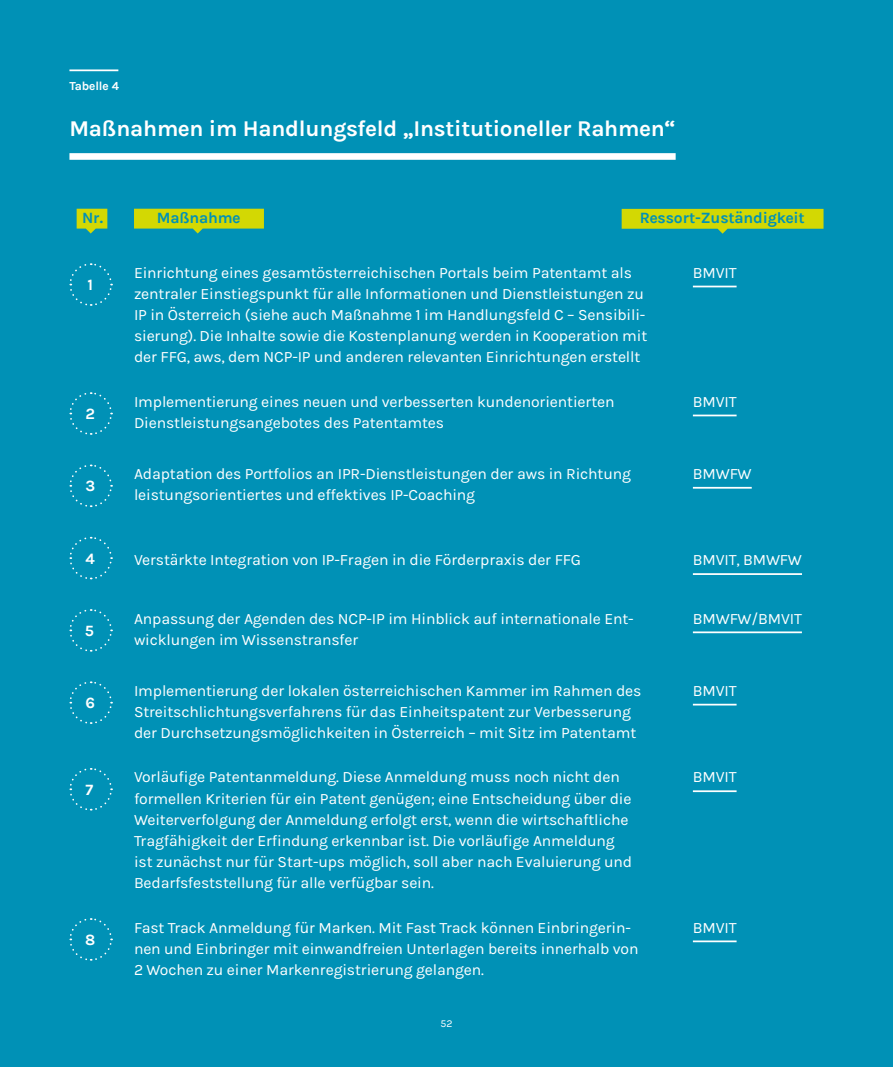
<style>
.page{position:relative;width:893px;height:1067px;background:#0091b6}
.page>*{position:absolute;margin:0;border:0;box-sizing:border-box;transform-origin:0 0}
.t1{font:700 22.57px "Karmilla";letter-spacing:-.01em;color:#fff}
.P_default{font:15.75px/21.2px "Karmilla";letter-spacing:-.01em;color:#fff}
.P_in_Tabelle_underlined{font:15.75px "Karmilla";letter-spacing:-.01em;color:#fff}
.t2{font:700 15.75px "Karmilla";letter-spacing:-.01em;color:#0091b6}
.t3{font:700 15.75px "Karmilla";color:#fff}
.t4{font:700 12.25px "Karmilla";letter-spacing:-.01em;color:#fff}
.t5{font:10.5px "Karmilla";color:#fff}
</style>
<div class="page">
<div style="left:69px;top:153px;width:607px;height:7px;background:#fff"></div>
<hr style="left:69px;top:69px;width:49px;height:2px;background:#fff">
<hr style="left:693px;top:286px;width:44px;height:1px;background:#fff">
<hr style="left:693px;top:414px;width:44px;height:2px;background:#fff">
<hr style="left:693px;top:487px;width:59px;height:1px;background:#fff">
<hr style="left:693px;top:573px;width:109px;height:2px;background:#fff">
<hr style="left:693px;top:631px;width:109px;height:2px;background:#fff">
<hr style="left:693px;top:703px;width:44px;height:2px;background:#fff">
<hr style="left:693px;top:790px;width:44px;height:2px;background:#fff">
<hr style="left:693px;top:940px;width:44px;height:2px;background:#fff">
<svg style="left:622px;top:209px;width:201px;height:25px"></svg>
<svg style="left:77px;top:209px;width:30px;height:24px"></svg>
<svg style="left:134px;top:209px;width:130px;height:24px"></svg>
<svg style="left:69px;top:263px;width:44px;height:43px"></svg>
<svg style="left:69px;top:392px;width:44px;height:43px"></svg>
<svg style="left:69px;top:464px;width:44px;height:44px"></svg>
<svg style="left:69px;top:536px;width:44px;height:44px"></svg>
<svg style="left:69px;top:609px;width:44px;height:43px"></svg>
<svg style="left:69px;top:681px;width:44px;height:43px"></svg>
<svg style="left:69px;top:768px;width:44px;height:43px"></svg>
<svg style="left:69px;top:918px;width:44px;height:43px"></svg>
<p class="t4" style="left:70px;top:78px;width:51px">Tabelle 4</p>
<h3 class="t1" style="left:69px;top:114px;width:608px">Maßnahmen im Handlungsfeld „Institutioneller Rahmen“</h3>
<p class="t2" style="left:82px;top:208px;width:22px">Nr.</p>
<p class="t2" style="left:157px;top:208px;width:85px">Maßnahme</p>
<p class="t2" style="left:640px;top:208px;width:167px">Ressort-Zuständigkeit</p>
<p class="t3" style="left:87px;top:275px;width:7px">1</p>
<p class="t3" style="left:86px;top:404px;width:11px">2</p>
<p class="t3" style="left:85px;top:476px;width:11px">3</p>
<p class="t3" style="left:86px;top:548px;width:11px">4</p>
<p class="t3" style="left:85px;top:620px;width:11px">5</p>
<p class="t3" style="left:85px;top:693px;width:11px">6</p>
<p class="t3" style="left:86px;top:779px;width:9px">7</p>
<p class="t3" style="left:85px;top:929px;width:12px">8</p>
<p class="P_default" style="left:134px;top:262px;width:515px">Einrichtung eines gesamtösterreichischen Portals beim Patentamt als zentraler Einstiegspunkt für alle Informationen und Dienstleistungen zu IP in Österreich (siehe auch Maßnahme 1 im Handlungsfeld C – Sensibili&shy;sierung). Die Inhalte sowie die Kostenplanung werden in Kooperation mit der FFG, aws, dem NCP-IP und anderen relevanten Einrichtungen erstellt</p>
<p class="P_default" style="left:693px;top:262px;width:45px">BMVIT</p>
<p class="P_default" style="left:134px;top:391px;width:482px">Implementierung eines neuen und verbesserten kundenorientierten<br>Dienstleistungsangebotes des Patentamtes</p>
<p class="P_default" style="left:693px;top:391px;width:45px">BMVIT</p>
<p class="P_default" style="left:134px;top:463px;width:498px">Adaptation des Portfolios an IPR-Dienstleistungen der aws in Richtung leistungsorientiertes und effektives IP-Coaching</p>
<p class="P_default" style="left:693px;top:463px;width:60px">BMWFW</p>
<p class="P_default" style="left:134px;top:549px;width:449px">Verstärkte Integration von IP-Fragen in die Förderpraxis der FFG</p>
<p class="P_in_Tabelle_underlined" style="left:693px;top:550px;width:111px">BMVIT, BMWFW</p>
<p class="P_default" style="left:134px;top:608px;width:501px">Anpassung der Agenden des NCP-IP im Hinblick auf internationale Ent&shy;wicklungen im Wissenstransfer</p>
<p class="P_in_Tabelle_underlined" style="left:693px;top:609px;width:111px">BMWFW/BMVIT</p>
<p class="P_default" style="left:134px;top:680px;width:509px">Implementierung der lokalen österreichischen Kammer im Rahmen des<br>Streitschlichtungsverfahrens für das Einheitspatent zur Verbesserung der Durchsetzungsmöglichkeiten in Österreich – mit Sitz im Patentamt</p>
<p class="P_in_Tabelle_underlined" style="left:693px;top:681px;width:45px">BMVIT</p>
<p class="P_default" style="left:134px;top:766px;width:500px">Vorläufige Patentanmeldung. Diese Anmeldung muss noch nicht den formellen Kriterien für ein Patent genügen; eine Entscheidung über die Weiterverfolgung der Anmeldung erfolgt erst, wenn die wirtschaftliche Tragfähigkeit der Erfindung erkennbar ist. Die vorläufige Anmeldung ist zunächst nur für Start-ups möglich, soll aber nach Evaluierung und Bedarfsfeststellung für alle verfügbar sein.</p>
<p class="P_in_Tabelle_underlined" style="left:693px;top:767px;width:45px">BMVIT</p>
<p class="P_default" style="left:134px;top:916px;width:506px">Fast Track Anmeldung für Marken. Mit Fast Track können Einbringerin&shy;nen und Einbringer mit einwandfreien Unterlagen bereits innerhalb von<br>2 Wochen zu einer Markenregistrierung gelangen.</p>
<p class="P_in_Tabelle_underlined" style="left:693px;top:917px;width:45px">BMVIT</p>
<p class="t5" style="left:440px;top:1017px;width:13px">52</p>
</div>
